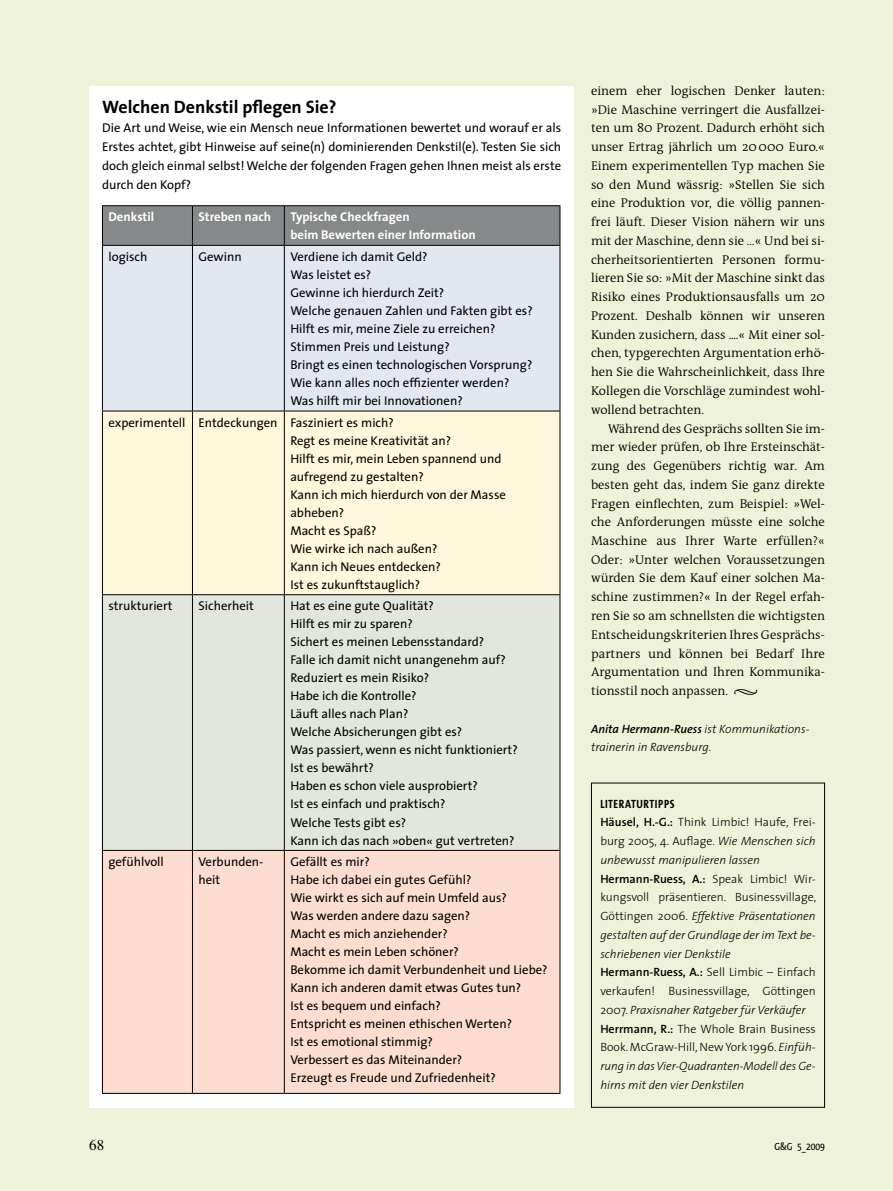
<style>
.page{position:relative;width:893px;height:1191px;background:#edf2d9}
.page>*{position:absolute;margin:0;border:0;box-sizing:border-box;transform-origin:0 0}
.t1{font:700 18px "The Sans";color:#000}
.t2{font:15px "Times";color:#000}
.t3{font:12.75px/18px "The Sans";color:#000}
.t4{font:300 12.75px/18.8px "The Antiqua B4";color:#000;text-align:justify}
.t5{font:700 12.75px/18px "The Sans";color:#fff}
.t6{font:italic 300 12px/18.8px "The Sans";color:#000}
.t7{font:700 12px "The Sans Condensed";letter-spacing:.045em;color:#000}
.t8{font:10.5px "The Sans Condensed";color:#000}
.s1{font-family:"The Sans Semi Light Expert";font-weight:400}
.s2{font-weight:600}
.s3{font-weight:600;font-style:normal}
.s4{font-style:normal}
</style>
<div class="page">
<div style="left:89px;top:86px;width:485px;height:1021px;background:#fff"></div>
<div style="left:591px;top:782px;width:234px;height:325px;border:1px solid #000"></div>
<div style="left:103px;top:206px;width:457px;height:39px;background:#868889"></div>
<div style="left:103px;top:246px;width:457px;height:165px;background:#e3e7ef"></div>
<div style="left:103px;top:412px;width:457px;height:182px;background:#fff7db"></div>
<div style="left:103px;top:595px;width:457px;height:255px;background:#e1e7dc"></div>
<div style="left:103px;top:851px;width:457px;height:242px;background:#fcddd0"></div>
<hr style="left:102px;top:205px;width:90px;height:1px;background:#000">
<hr style="left:102px;top:206px;width:1px;height:39px;background:#000">
<hr style="left:192px;top:205px;width:92px;height:1px;background:#000">
<hr style="left:192px;top:206px;width:1px;height:39px;background:#000">
<hr style="left:284px;top:205px;width:276px;height:1px;background:#000">
<hr style="left:284px;top:206px;width:1px;height:39px;background:#000">
<hr style="left:560px;top:206px;width:1px;height:39px;background:#000">
<hr style="left:102px;top:245px;width:90px;height:1px;background:#000">
<hr style="left:102px;top:246px;width:1px;height:165px;background:#000">
<hr style="left:192px;top:245px;width:92px;height:1px;background:#000">
<hr style="left:192px;top:246px;width:1px;height:165px;background:#000">
<hr style="left:284px;top:245px;width:276px;height:1px;background:#000">
<hr style="left:284px;top:246px;width:1px;height:165px;background:#000">
<hr style="left:560px;top:246px;width:1px;height:165px;background:#000">
<hr style="left:102px;top:411px;width:90px;height:1px;background:#000">
<hr style="left:102px;top:411px;width:1px;height:183px;background:#000">
<hr style="left:192px;top:411px;width:92px;height:1px;background:#000">
<hr style="left:192px;top:411px;width:1px;height:183px;background:#000">
<hr style="left:284px;top:411px;width:276px;height:1px;background:#000">
<hr style="left:284px;top:411px;width:1px;height:183px;background:#000">
<hr style="left:560px;top:411px;width:1px;height:183px;background:#000">
<hr style="left:102px;top:594px;width:90px;height:1px;background:#000">
<hr style="left:102px;top:595px;width:1px;height:255px;background:#000">
<hr style="left:192px;top:594px;width:92px;height:1px;background:#000">
<hr style="left:192px;top:595px;width:1px;height:255px;background:#000">
<hr style="left:284px;top:594px;width:276px;height:1px;background:#000">
<hr style="left:284px;top:595px;width:1px;height:255px;background:#000">
<hr style="left:560px;top:595px;width:1px;height:255px;background:#000">
<hr style="left:102px;top:850px;width:90px;height:1px;background:#000">
<hr style="left:102px;top:850px;width:1px;height:243px;background:#000">
<hr style="left:192px;top:850px;width:92px;height:1px;background:#000">
<hr style="left:192px;top:850px;width:1px;height:243px;background:#000">
<hr style="left:284px;top:850px;width:276px;height:1px;background:#000">
<hr style="left:284px;top:850px;width:1px;height:243px;background:#000">
<hr style="left:560px;top:850px;width:1px;height:243px;background:#000">
<hr style="left:102px;top:1093px;width:90px;height:1px;background:#000">
<hr style="left:192px;top:1093px;width:92px;height:1px;background:#000">
<hr style="left:284px;top:1093px;width:276px;height:1px;background:#000">
<h1 class="t1" style="left:102px;top:95px;width:236px">Welchen Denkstil pflegen Sie?</h1>
<p class="t3" style="left:102px;top:119px;width:461px;line-height:18.8px;text-align:justify">Die Art und Weise, wie ein Mensch neue I nformationen bewertet und worauf er als Erstes achtet, gibt H inweise auf seine(n) dominierenden Denkstil(e). Testen Sie sich doch gleich einmal selbst! Welche der folgenden Fragen gehen I hnen meist als erste durch den Kopf?</p>
<p class="t5" style="left:108px;top:208px;width:47px">Denkstil</p>
<p class="t5" style="left:198px;top:208px;width:74px">Streben nach</p>
<p class="t5" style="left:290px;top:208px;width:187px">Typische Checkfragen<br>beim Bewerten einer Information</p>
<p class="t3" style="left:108px;top:248px;width:40px">logisch</p>
<p class="t3" style="left:198px;top:248px;width:45px">Gewinn</p>
<p class="t3" style="left:290px;top:248px;width:244px">Verdiene ich damit Geld?<br>Was leistet es?<br>Gewinne ich hierdurch Zeit?<br>Welche genauen Zahlen und Fakten gibt es?<br>H ilft es mir, meine Ziele zu erreichen?<br>Stimmen Preis und Leistung?<br>Bringt es einen technologischen Vorsprung?<br>Wie kann alles noch effizienter werden?<br>Was hilft mir bei I nnovationen?</p>
<p class="t3" style="left:290px;top:413px;width:217px;text-indent:-182px">experimentell Entdeckungen Fasziniert es mich?<br>Regt es meine Kreativität an?<br>Hilft es mir, mein Leben spannend und aufregend zu gestalten?<br>Kann ich mich hierdurch von der Masse abheben?<br>Macht es Spaß?<br>Wie wirke ich nach außen?<br>Kann ich Neues entdecken?<br>Ist es zukunftstauglich?</p>
<p class="t3" style="left:108px;top:597px;width:66px">strukturiert</p>
<p class="t3" style="left:198px;top:597px;width:57px">Sicherheit</p>
<p class="t3" style="left:290px;top:597px;width:229px">H at es eine gute Qualität?<br>Hilft es mir zu sparen?<br>Sichert es meinen Lebensstandard?<br>Falle ich damit nicht unangenehm auf?<br>Reduziert es mein Risiko?<br>Habe ich die Kontrolle?<br>Läuft alles nach Plan?<br>Welche Absicherungen gibt es?<br>Was passiert, wenn es nicht funktioniert?<br>I st es bewährt?<br>Haben es schon viele ausprobiert?<br>Ist es einfach und praktisch?<br>Welche Tests gibt es?<br>Kann ich das nach »oben« gut vertreten?</p>
<p class="t3" style="left:108px;top:853px;width:57px">gefühlvoll</p>
<p class="t3" style="left:198px;top:853px;width:66px">Verbunden&shy;heit</p>
<p class="t3" style="left:290px;top:853px;width:259px">Gefällt es mir?<br>Habe ich dabei ein gutes Gefühl?<br>Wie wirkt es sich auf mein Umfeld aus?<br>Was werden andere dazu sagen?<br>Macht es mich anziehender?<br>Macht es mein Leben schöner?<br>Bekomme ich damit Verbundenheit und Liebe?<br>Kann ich anderen damit etwas Gutes tun?<br>Ist es bequem und einfach?<br>Entspricht es meinen ethischen Werten?<br>Ist es emotional stimmig?<br>Verbessert es das Miteinander?<br>Erzeugt es Freude und Zufriedenheit?</p>
<p class="t4" style="left:591px;top:82px;width:235px">einem eher logischen Denker lauten: »Die Maschine verringert die Ausfallzei&shy;ten um 80 Prozent. Dadurch erhöht sich unser Ertrag jährlich um 20000 Euro.« Einem experimentellen Typ machen Sie so den Mund wässrig: »Stellen Sie sich eine Produktion vor, die völlig pannen&shy;frei läuft. Dieser Vision nähern wir uns mit der Maschine, denn sie …« Und bei si&shy;cherheitsorientierten Personen formu&shy;lieren Sie so: »Mit der Maschine sinkt das Risiko eines Produktionsausfalls um 20<br>Prozent. Deshalb können wir unseren Kunden zusichern, dass ....« Mit einer sol&shy;chen, typgerechten Argumentation erhö&shy;hen Sie die Wahrscheinlichkeit, dass Ihre Kollegen die Vorschläge zumindest wohl&shy;wollend betrachten.</p>
<p class="t4" style="left:591px;top:419px;width:235px;text-indent:17px">Während des Gesprächs sollten Sie im&shy;mer wieder prüfen, ob Ihre Ersteinschät&shy;zung des Gegenübers richtig war. Am besten geht das, indem Sie ganz direkte Fragen einflechten, zum Beispiel: »Wel&shy;che Anforderungen müsste eine solche Maschine aus Ihrer Warte erfüllen?« Oder: »Unter welchen Voraussetzungen würden Sie dem Kauf einer solchen Ma&shy;schine zustimmen?« In der Regel erfah&shy;ren Sie so am schnellsten die wichtigsten Entscheidungskriterien Ihres Gesprächs&shy;partners und können bei Bedarf Ihre Argumentation und Ihren Kommunika&shy;tionsstil noch anpassen. <span class="s1">Ÿ</span></p>
<p class="t6" style="left:591px;top:719px;width:220px"><span class="s2">Anita Hermann-Ruess</span> ist Kommunikations&shy;trainerin in Ravensburg.</p>
<p class="t7" style="left:600px;top:793px;width:76px">LITERATURTIPPS</p>
<p class="t6" style="left:600px;top:813px;width:217px"><span class="s3">Häusel, H.-G.:</span> <span class="s4">Think Limbic! Haufe, Frei&shy;burg 2005, 4. Auflage.</span> Wie Menschen sich unbewusst manipulieren lassen <span class="s3">Hermann-Ruess, A.:</span> <span class="s4">Speak Limbic! Wir&shy;kungsvoll präsentieren. Businessvillage, Göttingen 2006.</span> Effektive Präsentationen gestalten auf der Grundlage der im Text be&shy;schriebenen vier Denkstile <span class="s3">Hermann-Ruess, A.:</span> <span class="s4">Sell Limbic – E infach verkaufen! Businessvillage, Göttingen 2007.</span> Praxisnaher Ratgeber für Verkäufer <span class="s3">Herrmann, R.:</span> <span class="s4">The Whole Brain Business Book. McGraw-H ill, N ew York 1996.</span> Einfüh&shy;rung in das Vier-Quadranten-Modell des Ge&shy;hirns mit den vier Denkstilen</p>
<p class="t2" style="left:89px;top:1137px;width:16px">68</p>
<p class="t8" style="left:774px;top:1138px;width:52px">G&amp;G 5_2009</p>
</div>
